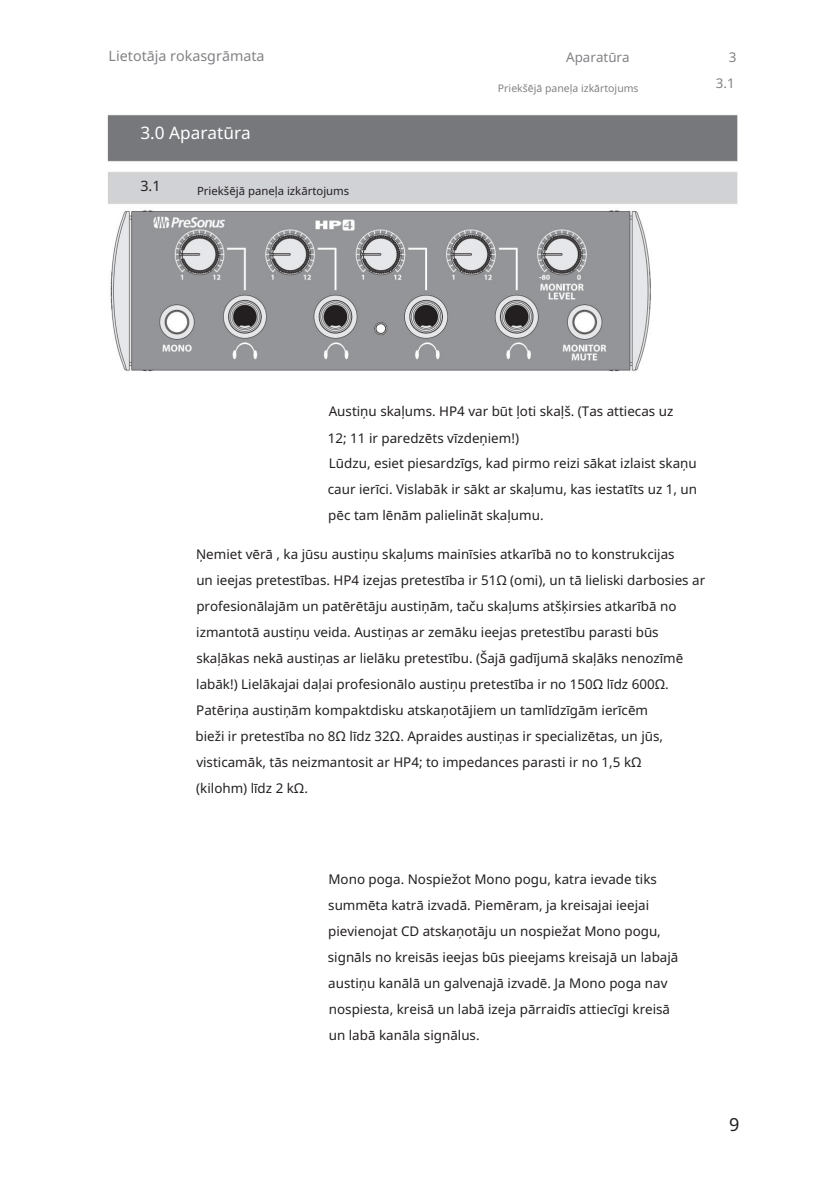
<style>
.page{position:relative;width:838px;height:1190px;background:#fff}
.page>*{position:absolute;margin:0;border:0;box-sizing:border-box;transform-origin:0 0}
.t1{font:18px "Noto Sans";color:#231f20}
.t2{font:17.2px "Noto Sans";color:#fff}
.t3{font:14.2px "Noto Sans";color:#808285}
.t4{font:14.2px "Noto Sans";color:#231f20}
.t5{font:13.4px/26px "Noto Sans";color:#231f20}
.t6{font:13.4px "Noto Sans";color:#808285}
.t7{font:11.4px "Noto Sans";color:#231f20}
.t8{font:10.4px "Noto Sans";color:#808285}
</style>
<div class="page">
<img style="left:107px;top:114px;width:631px;height:258px">
<p class="t3" style="left:109px;top:46px;width:157px">Lietotāja rokasgrāmata</p>
<p class="t6" style="left:729px;top:48px;width:9px">3</p>
<p class="t6" style="left:566px;top:48px;width:65px">Aparatūra</p>
<p class="t2" style="left:140px;top:121px;width:112px">3.0 Aparatūra</p>
<p class="t4" style="left:140px;top:176px;width:22px">3.1</p>
<p class="t7" style="left:197px;top:183px;width:154px">Priekšējā paneļa izkārtojums</p>
<p class="t8" style="left:498px;top:81px;width:142px">Priekšējā paneļa izkārtojums</p>
<p class="t6" style="left:716px;top:74px;width:20px">3.1</p>
<p class="t5" style="left:328px;top:398px;width:347px">Austiņu skaļums. HP4 var būt ļoti skaļš. (Tas attiecas uz<br>12; 11 ir paredzēts vīzdeņiem!)</p>
<p class="t5" style="left:328px;top:451px;width:371px;text-align:justify">Lūdzu, esiet piesardzīgs, kad pirmo reizi sākat izlaist skaņu caur ierīci. Vislabāk ir sākt ar skaļumu, kas iestatīts uz 1, un pēc tam lēnām palielināt skaļumu.</p>
<p class="t5" style="left:195px;top:542px;width:511px">Ņemiet vērā , ka jūsu austiņu skaļums mainīsies atkarībā no to konstrukcijas<br>un ieejas pretestības. HP4 izejas pretestība ir 51Ω (omi), un tā lieliski darbosies ar profesionālajām un patērētāju austiņām, taču skaļums atšķirsies atkarībā no izmantotā austiņu veida. Austiņas ar zemāku ieejas pretestību parasti būs skaļākas nekā austiņas ar lielāku pretestību. (Šajā gadījumā skaļāks nenozīmē labāk!) Lielākajai daļai profesionālo austiņu pretestība ir no 150Ω līdz 600Ω.<br>Patēriņa austiņām kompaktdisku atskaņotājiem un tamlīdzīgām ierīcēm<br>bieži ir pretestība no 8Ω līdz 32Ω. Apraides austiņas ir specializētas, un jūs, visticamāk, tās neizmantosit ar HP4; to impedances parasti ir no 1,5 kΩ<br>(kilohm) līdz 2 kΩ.</p>
<p class="t5" style="left:328px;top:867px;width:352px">Mono poga. Nospiežot Mono pogu, katra ievade tiks summēta katrā izvadā. Piemēram, ja kreisajai ieejai pievienojat CD atskaņotāju un nospiežat Mono pogu, signāls no kreisās ieejas būs pieejams kreisajā un labajā austiņu kanālā un galvenajā izvadē. Ja Mono poga nav nospiesta, kreisā un labā izeja pārraidīs attiecīgi kreisā un labā kanāla signālus.</p>
<h1 class="t1" style="left:729px;top:1111px;width:12px">9</h1>
</div>
